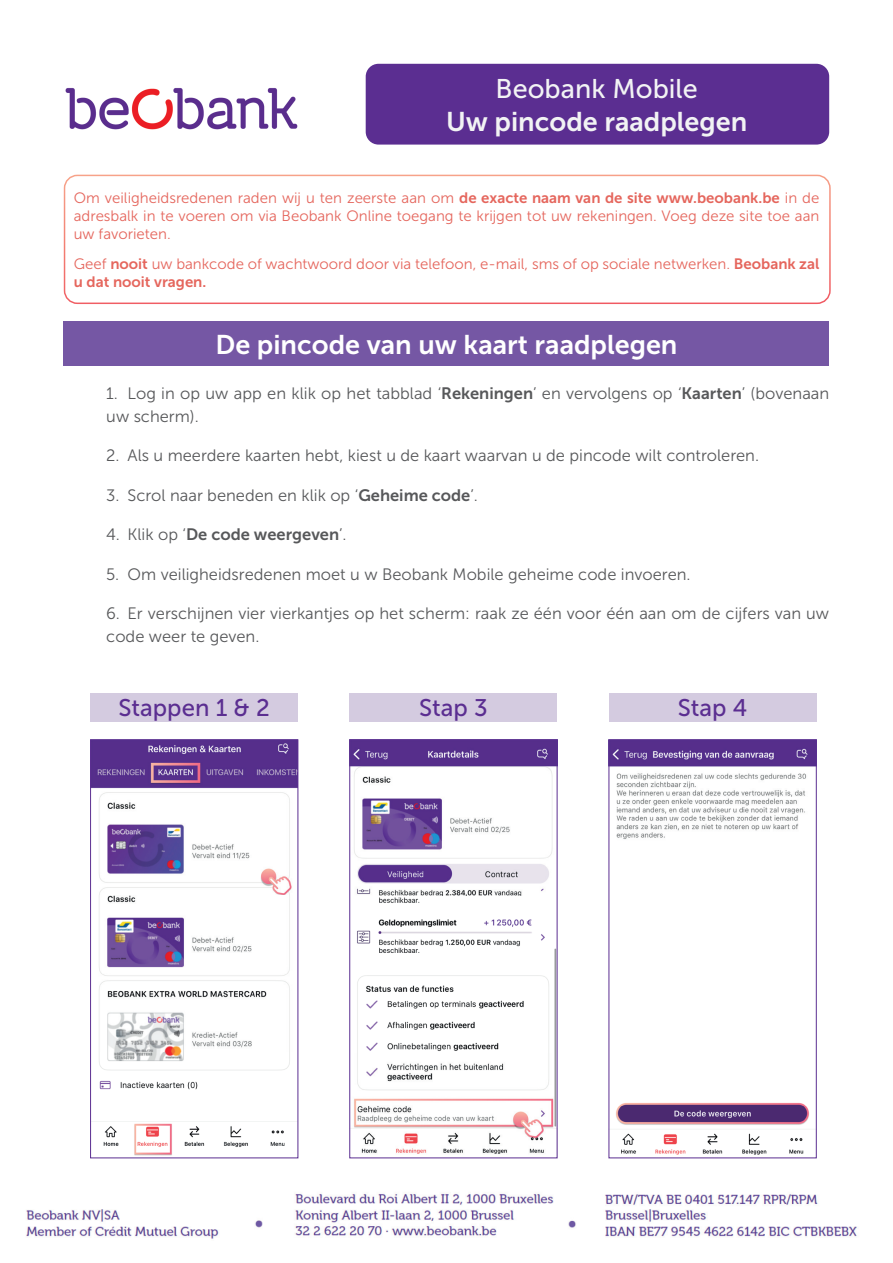
<style>
.page{position:relative;width:893px;height:1263px;background:#fff}
.page>*{position:absolute;margin:0;border:0;box-sizing:border-box;transform-origin:0 0}
.t1{font:27px "Museo Sans 700";color:#fff}
.t2{font:27px "Museo Sans 700";color:#f2f3f4}
.t3{font:27px "Museo Sans 500";color:#f2f3f4}
.t4{font:24px "Museo Sans 500";color:#5b2e91}
.t5{font:16.5px/22.5px "Museo Sans 300";color:#57585a}
.t6{font:16.5px "Museo Sans 700";color:#57585a}
.t7{font:15px/18px "Museo Sans 300";color:#e5665d;text-align:justify}
.t8{font:15px "Museo Sans 700";color:#e5665d}
.s1{font-family:"Museo Sans 700"}
.s2{font-family:"Museo Sans 300"}
</style>
<div class="page">
<img style="left:65px;top:88px;width:233px;height:42px">
<div style="left:366px;top:64px;width:463px;height:81px;background:#5b2e91;border-radius:13px"></div>
<div style="left:64px;top:175px;width:767px;height:129px;border:2px solid #fff;border-radius:13px"></div>
<div style="left:64px;top:321px;width:765px;height:45px;background:#7557a4"></div>
<img style="left:26px;top:1194px;width:831px;height:45px">
<img style="left:92px;top:742px;width:204px;height:414px">
<div style="left:90px;top:740px;width:208px;height:418px;border:1px solid #5b2e91"></div>
<img style="left:352px;top:742px;width:203px;height:412px">
<div style="left:350px;top:740px;width:207px;height:418px;border:1px solid #5b2e91"></div>
<img style="left:611px;top:742px;width:203px;height:413px">
<div style="left:609px;top:740px;width:207px;height:418px;border:1px solid #5b2e91"></div>
<div style="left:90px;top:693px;width:208px;height:29px;background:#d4cbe0"></div>
<div style="left:350px;top:693px;width:207px;height:29px;background:#d4cbe0"></div>
<div style="left:609px;top:693px;width:207px;height:29px;background:#d4cbe0"></div>
<h1 class="t3" style="left:496px;top:74px;width:204px">Beobank Mobile</h1>
<h1 class="t2" style="left:446px;top:106px;width:303px">Uw pincode raadplegen</h1>
<p class="t7" style="left:74px;top:189px;width:747px">Om veiligheidsredenen raden wij u ten zeerste aan om <span class="s1">de exacte naam van de site www.beobank.be</span> in de adresbalk in te voeren om via Beobank Online toegang te krijgen tot uw rekeningen. Voeg deze site toe aan uw favorieten.</p>
<p class="t7" style="left:74px;top:255px;width:747px">Geef <span class="s1">nooit</span> uw bankcode of wachtwoord door via telefoon, e-mail, sms of op sociale netwerken. <span class="s1">Beobank zal</span></p>
<p class="t8" style="left:74px;top:274px;width:134px">u dat nooit vragen.</p>
<h1 class="t1" style="left:215px;top:329px;width:464px">De pincode van uw kaart raadplegen</h1>
<p class="t5" style="left:106px;top:383px;width:724px">1. Log in op uw app en klik op het tabblad ‘<span class="s1">Rekeningen</span>’ en vervolgens op ‘<span class="s1">Kaarten</span>’ (bovenaan uw scherm).</p>
<p class="t5" style="left:106px;top:445px;width:654px">2. Als u meerdere kaarten hebt, kiest u de kaart waarvan u de pincode wilt controleren.</p>
<p class="t5" style="left:106px;top:484px;width:373px">3. Scrol naar beneden en klik op ‘<span class="s1">Geheime code</span>’.</p>
<p class="t6" style="left:106px;top:525px;width:242px"><span class="s2">4. Klik op ‘</span>De code weergeven<span class="s2">’.</span></p>
<p class="t5" style="left:106px;top:563px;width:586px">5. Om veiligheidsredenen moet u w Beobank Mobile geheime code invoeren.</p>
<p class="t5" style="left:106px;top:603px;width:724px">6. Er verschijnen vier vierkantjes op het scherm: raak ze één voor één aan om de cijfers van uw code weer te geven.</p>
<h2 class="t4" style="left:119px;top:695px;width:153px">Stappen 1 &amp; 2</h2>
<h2 class="t4" style="left:419px;top:695px;width:70px">Stap 3</h2>
<h2 class="t4" style="left:678px;top:695px;width:71px">Stap 4</h2>
</div>
